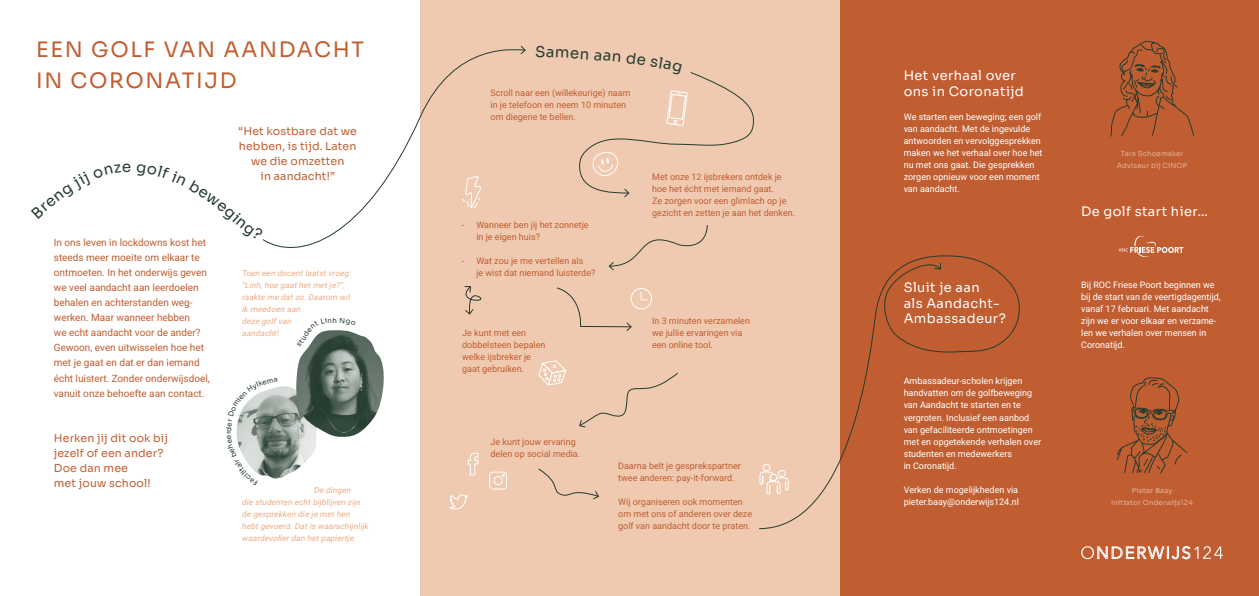
<style>
.page{position:relative;width:1259px;height:596px;background:#fff}
.page>*{position:absolute;margin:0;border:0;box-sizing:border-box;transform-origin:0 0}
.t1{font:21.2px/31.1px "Sora";letter-spacing:.08em;color:#c15e31}
.t2{font:13px/15.6px "Sora";letter-spacing:.03em;color:#fff}
.t3{font:11px/15px "Sora";letter-spacing:.01em;color:#c15e31}
.t4{font:10px/15px "Heebo";color:#c15e31}
.t5{font:9px/12px "Heebo";color:#fff}
.t6{font:9px/12px "Heebo";color:#c15e31}
.t7{font:italic 8px/12px "Heebo";letter-spacing:.02em;color:#eeac85}
.t8{font:7px/12px "Sora";letter-spacing:.02em;color:#e2b298;text-align:center}
.t9{font:7px "Sora";color:#253c2e}
</style>
<div class="page">
<div style="left:839px;top:0;width:420px;height:595px;background:#c15e31"></div>
<div style="left:420px;top:0;width:419px;height:595px;background:#efcab1"></div>
<svg style="left:759px;top:252px;width:261px;height:277px"></svg>
<svg style="left:934px;top:262px;width:7px;height:8px"></svg>
<svg style="left:263px;top:49px;width:256px;height:200px"></svg>
<svg style="left:519px;top:46px;width:7px;height:9px"></svg>
<svg style="left:1081px;top:546px;width:142px;height:14px"></svg>
<svg style="left:538px;top:468px;width:61px;height:31px"></svg>
<svg style="left:608px;top:225px;width:100px;height:46px"></svg>
<svg style="left:464px;top:286px;width:18px;height:29px"></svg>
<svg style="left:461px;top:118px;width:21px;height:91px"></svg>
<svg style="left:538px;top:360px;width:28px;height:26px"></svg>
<svg style="left:557px;top:287px;width:75px;height:44px"></svg>
<svg style="left:449px;top:494px;width:19px;height:16px"></svg>
<svg style="left:489px;top:471px;width:18px;height:19px"></svg>
<svg style="left:579px;top:372px;width:99px;height:56px"></svg>
<div style="left:762px;top:464px;width:8px;height:7px;border:1px solid #fff;border-radius:50%"></div>
<div style="left:778px;top:469px;width:7px;height:8px;border:1px solid #fff;border-radius:50%"></div>
<svg style="left:759px;top:471px;width:30px;height:23px"></svg>
<img style="left:277px;top:386px;width:39px;height:92px">
<svg style="left:1119px;top:235px;width:64px;height:22px"></svg>
<svg style="left:1110px;top:41px;width:84px;height:96px"></svg>
<svg style="left:1117px;top:377px;width:70px;height:97px"></svg>
<img style="left:295px;top:330px;width:89px;height:107px">
<svg style="left:467px;top:452px;width:12px;height:23px"></svg>
<div style="left:631px;top:288px;width:21px;height:21px;border:1px solid #fff;border-radius:50%"></div>
<svg style="left:640px;top:291px;width:8px;height:10px"></svg>
<svg style="left:579px;top:72px;width:175px;height:126px"></svg>
<svg style="left:236px;top:387px;width:41px;height:92px"></svg>
<svg style="left:297px;top:330px;width:34px;height:16px"></svg>
<p class="t1" style="left:36px;top:32px;width:329px">EEN GOLF VAN AANDACHT<br>IN CORONATIJD</p>
<p class="t4" style="left:54px;top:235px;width:157px">In ons leven in lockdowns kost het steeds meer moeite om elkaar te ontmoeten. In het onderwijs geven we veel aandacht aan leerdoelen behalen en achterstanden weg&shy;werken. Maar wanneer hebben<br>we echt aandacht voor de ander?<br>Gewoon, even uitwisselen hoe het met je gaat en dat er dan iemand écht luistert. Zonder onderwijsdoel, vanuit onze behoefte aan contact.</p>
<p class="t3" style="left:54px;top:429px;width:116px">Herken jij dit ook bij jezelf of een ander?<br>Doe dan mee<br>met jouw school!</p>
<p class="t3" style="left:238px;top:122px;width:120px;text-align:center">“Het kostbare dat we hebben, is tijd. Laten we die omzetten<br>in aandacht!”</p>
<p class="t7" style="left:242px;top:267px;width:112px">Toen een docentlaatstvroeg: “Linh,hoe gaathetmetje?”, raakte me datzo.Daarom wil ik meedoen aan<br>deze golfvan</p>
<p class="t7" style="left:242px;top:327px;width:40px">aandacht!</p>
<p class="t9" style="left:332px;top:314px;width:6px">h</p>
<p class="t7" style="left:242px;top:483px;width:130px;text-indent:72px">De dingen<br>die studenten echtbijblijven zijn de gesprekken die je methen hebtgevoerd.Datis waarschijnlijk waardevollerdan hetpapiertje.</p>
<p class="t6" style="left:490px;top:87px;width:142px">Scroll naar een (willekeurige) naam in je telefoon en neem 10 minuten om diegene te bellen.</p>
<p class="t6" style="left:476px;top:219px;width:114px;text-indent:-14px">- Wanneer ben jij het zonnetje in je eigen huis?</p>
<p class="t6" style="left:462px;top:255px;width:123px">- Wat zou je me vertellen als</p>
<p class="t6" style="left:476px;top:267px;width:120px">je wist dat niemand luisterde?</p>
<p class="t6" style="left:462px;top:327px;width:85px">Je kunt met een dobbelsteen bepalen welke ijsbreker je</p>
<p class="t6" style="left:462px;top:363px;width:63px">gaat gebruiken.</p>
<p class="t6" style="left:652px;top:171px;width:145px">Met onze 12 ijsbrekers ontdek je hoe het écht met iemand gaat.<br>Ze zorgen voor een glimlach op je gezicht en zetten je aan het denken.</p>
<p class="t6" style="left:652px;top:315px;width:100px">In 3 minuten verzamelen we jullie ervaringen via een online tool.</p>
<p class="t6" style="left:490px;top:435px;width:91px">Je kunt jouw ervaring delen op social media.</p>
<p class="t6" style="left:618px;top:459px;width:124px">Daarna belt je gesprekspartner twee anderen: pay-it-forward.</p>
<p class="t6" style="left:618px;top:495px;width:135px">Wij organiseren ook momenten om met ons of anderen over deze golf van aandacht door te praten.</p>
<p class="t2" style="left:903px;top:66px;width:122px">Het verhaal over ons in Coronatijd</p>
<p class="t5" style="left:903px;top:111px;width:140px">We starten een beweging; een golf van aandacht. Met de ingevulde antwoorden en vervolggesprekken maken we het verhaal over hoe het nu met ons gaat. Die gesprekken zorgen opnieuw voor een moment van aandacht.</p>
<p class="t2" style="left:903px;top:278px;width:104px">Sluit je aan<br>als Aandacht-<br>Ambassadeur?</p>
<p class="t5" style="left:903px;top:375px;width:139px">Ambassadeur-scholen krijgen handvatten om de golfbeweging van Aandacht te starten en te vergroten. Inclusief een aanbod van gefaciliteerde ontmoetingen met en opgetekende verhalen over studenten en medewerkers</p>
<p class="t5" style="left:903px;top:459px;width:55px">in Coronatijd.</p>
<p class="t5" style="left:903px;top:483px;width:117px">Verken de mogelijkheden via pieter.baay@onderwijs124.nl</p>
<p class="t8" style="left:1120px;top:147px;width:64px">Tara Schoemaker</p>
<p class="t8" style="left:1116px;top:159px;width:72px">Adviseur bij CINOP</p>
<p class="t2" style="left:1081px;top:202px;width:128px">De golf start hier…</p>
<p class="t5" style="left:1081px;top:279px;width:141px">Bij ROC Friese Poort beginnen we bij de start van de veertigdagentijd, vanaf 17 februari. Met aandacht zijn we er voor elkaar en verzame&shy;len we verhalen over mensen in<br>Coronatijd.</p>
<p class="t8" style="left:1111px;top:483px;width:83px">Pieter Baay<br>Initiator Onderwijs124</p>
</div>
